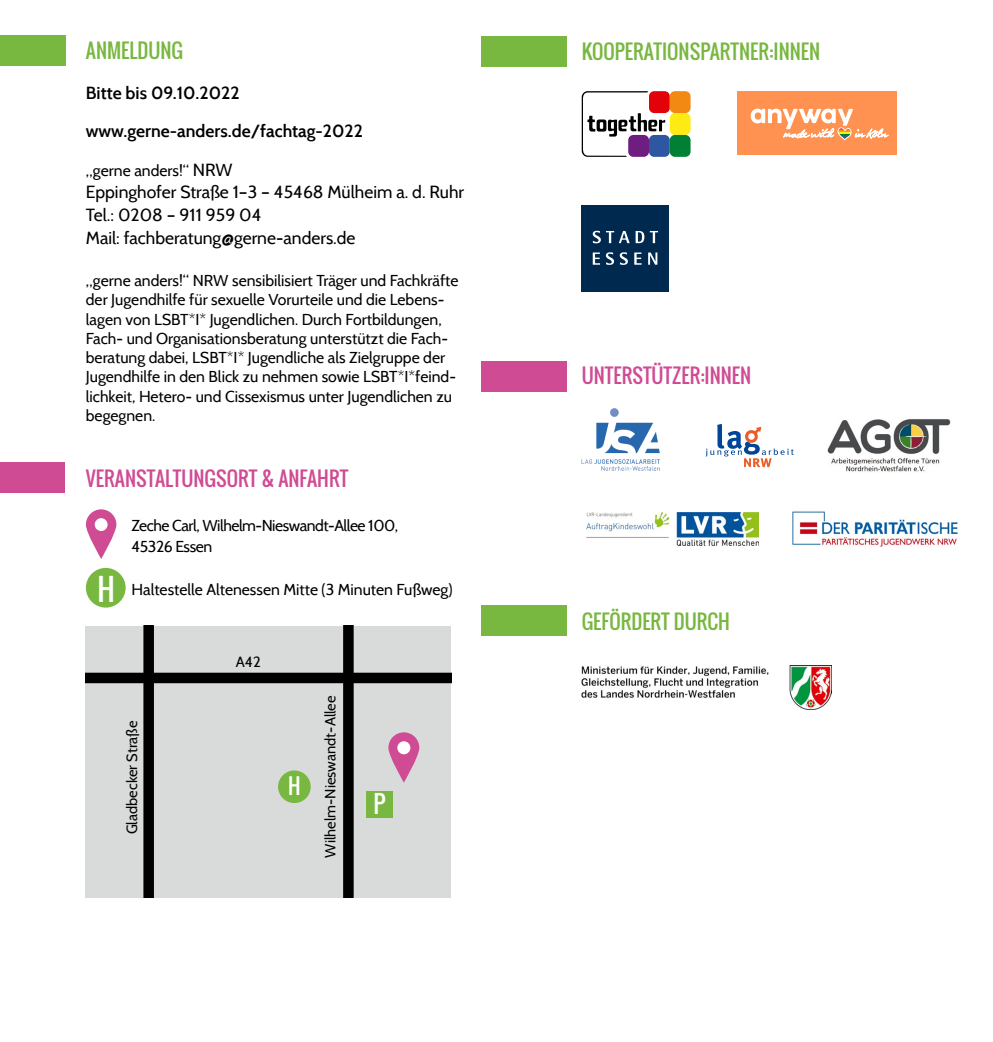
<style>
.page{position:relative;width:993px;height:1042px;background:#fff}
.page>*{position:absolute;margin:0;border:0;box-sizing:border-box;transform-origin:0 0}
.t1{font:29.4px "Oswald";color:#fff}
.t2{font:23.62px "Oswald";color:#fff}
.t3{font:21px "Oswald";color:#fff}
.t4{font:19.6px "Oswald";color:#78b740}
.t5{font:19.6px "Oswald";color:#cf4b93}
.t6{font:17.5px/22.8px "Cabin";color:#000}
.t7{font:600 17.5px "Cabin";color:#000}
.t8{font:15.75px/19.2px "Cabin";color:#000}
.t9{font:15.75px/21px "Cabin";letter-spacing:-.03em;color:#000}
.t10{font:14.7px "Cabin";color:#000}
.s1{font-size:17.5px}
</style>
<div class="page">
<div style="left:0;top:36px;width:65px;height:30px;background:#78b740"></div>
<div style="left:0;top:462px;width:65px;height:31px;background:#cf4b93"></div>
<div style="left:86px;top:626px;width:365px;height:271px;background:#d9dada"></div>
<div style="left:278px;top:770px;width:32px;height:33px;background:#78b740;border-radius:50%"></div>
<div style="left:366px;top:791px;width:26px;height:26px;background:#78b740"></div>
<svg style="left:388px;top:732px;width:31px;height:50px"></svg>
<div style="left:343px;top:626px;width:10px;height:271px;background:#000"></div>
<div style="left:143px;top:626px;width:11px;height:271px;background:#000"></div>
<div style="left:86px;top:673px;width:365px;height:10px;background:#000"></div>
<svg style="left:86px;top:509px;width:30px;height:50px"></svg>
<div style="left:86px;top:568px;width:40px;height:39px;background:#78b740;border-radius:50%"></div>
<div style="left:481px;top:605px;width:85px;height:31px;background:#78b740"></div>
<img style="left:581px;top:665px;width:250px;height:45px">
<div style="left:481px;top:361px;width:85px;height:31px;background:#cf4b93"></div>
<img style="left:827px;top:419px;width:124px;height:53px">
<img style="left:792px;top:511px;width:166px;height:36px">
<img style="left:586px;top:513px;width:172px;height:33px">
<svg style="left:705px;top:424px;width:88px;height:43px"></svg>
<img style="left:581px;top:408px;width:79px;height:62px">
<div style="left:481px;top:36px;width:85px;height:31px;background:#78b740"></div>
<div style="left:648px;top:91px;width:21px;height:22px;background:#e3010a;border-radius:5px"></div>
<div style="left:669px;top:91px;width:21px;height:22px;background:#f18913;border-radius:5px"></div>
<div style="left:669px;top:113px;width:21px;height:22px;background:#fdeb13;border-radius:5px"></div>
<div style="left:648px;top:135px;width:21px;height:22px;background:#2d56a3;border-radius:5px"></div>
<div style="left:669px;top:135px;width:21px;height:22px;background:#008034;border-radius:5px"></div>
<svg style="left:581px;top:91px;width:84px;height:66px"></svg>
<div style="left:737px;top:92px;width:159px;height:63px;background:#ff9250"></div>
<svg style="left:750px;top:109px;width:137px;height:32px"></svg>
<div style="left:581px;top:205px;width:87px;height:87px;background:#00294f"></div>
<svg style="left:592px;top:252px;width:35px;height:13px"></svg>
<svg style="left:634px;top:252px;width:7px;height:13px"></svg>
<svg style="left:648px;top:252px;width:9px;height:13px"></svg>
<svg style="left:592px;top:231px;width:37px;height:12px"></svg>
<svg style="left:635px;top:231px;width:22px;height:12px"></svg>
<p class="t4" style="left:86px;top:36px;width:99px">ANMELDUNG</p>
<p class="t7" style="left:86px;top:82px;width:155px">Bitte bis 09.10.2022</p>
<p class="t7" style="left:86px;top:120px;width:279px">www.gerne-anders.de/fachtag-2022</p>
<p class="t8" style="left:86px;top:160px;width:148px">„gerne anders!“ <span class="s1">NRW</span></p>
<p class="t6" style="left:86px;top:181px;width:379px">Eppinghofer Straße 1–3 – 45468 Mülheim a. d. Ruhr<br>Tel.: 0208 – 911 959 04<br>Mail: fachberatung@gerne-anders.de</p>
<p class="t8" style="left:86px;top:271px;width:374px">„gerne anders!“ NRW sensibilisiert Träger und Fachkräfte der Jugendhilfe für sexuelle Vorurteile und die Lebens&shy;lagen von LSBT*I* Jugendlichen. Durch Fortbildungen, Fach- und Organisationsberatung unterstützt die Fach&shy;beratung dabei, LSBT*I* Jugendliche als Zielgruppe der Jugendhilfe in den Blick zu nehmen sowie LSBT*I*feind&shy;lichkeit, Hetero- und Cissexismus unter Jugendlichen zu begegnen.</p>
<p class="t5" style="left:86px;top:464px;width:264px">VERANSTALTUNGSORT &amp; ANFAHRT</p>
<p class="t9" style="left:131px;top:515px;width:268px">Zeche Carl, Wilhelm-Nieswandt-Allee 100,<br>45326 Essen</p>
<p class="t8" style="left:131px;top:579px;width:322px">Haltestelle Altenessen Mitte (3 Minuten Fußweg)</p>
<h1 class="t1" style="left:97px;top:567px;width:19px">H</h1>
<p class="t10" style="left:123px;top:834px;width:115px;rotate:-90deg">Gladbecker Straße</p>
<p class="t10" style="left:236px;top:652px;width:27px">A42</p>
<h3 class="t3" style="left:288px;top:770px;width:14px">H</h3>
<p class="t10" style="left:321px;top:857px;width:164px;rotate:-90deg">Wilhelm-Nieswandt-Allee</p>
<h2 class="t2" style="left:373px;top:786px;width:14px">P</h2>
<p class="t4" style="left:581px;top:36px;width:240px">KOOPERATIONSPARTNER:INNEN</p>
<p class="t5" style="left:581px;top:361px;width:171px">UNTERSTÜTZER:INNEN</p>
<p class="t4" style="left:581px;top:607px;width:149px">GEFÖRDERT DURCH</p>
</div>
